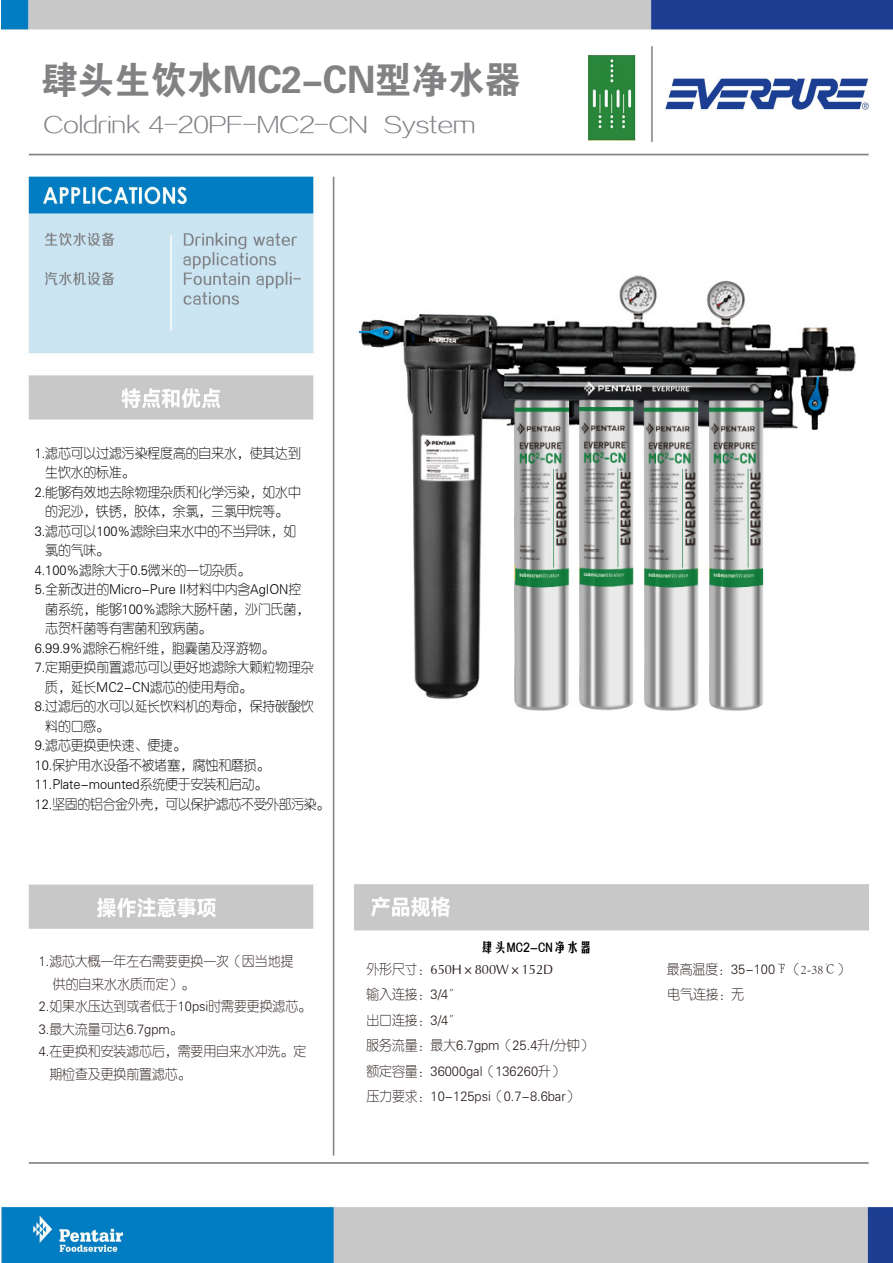
<style>
.page{position:relative;width:893px;height:1263px;background:#fff}
.page>*{position:absolute;margin:0;border:0;box-sizing:border-box;transform-origin:0 0}
.t1{font:37.65px "FZDHTJW GB1 0";color:#828285;scale:.96 1}
.t2{font:21px "FZZXHJW GB1 0";color:#828188;scale:1.15 1}
.t3{font:13.5px "FZY1 JW GB1 0";letter-spacing:-.005em;color:#000;scale:.95 1}
.t4{font:13.5px/25.5px "FZY1 JW GB1 0";color:#231815;scale:.95 1}
.t5{font:13.5px "FZWBK GBK1 0";color:#231815;scale:.95 1}
.t6{font:13.05px "FZMHK GBK1 0";color:#000}
.s1{font-family:"FZY1 JW GB1 0"}
.s2{font-family:"Adobe Song Std";font-weight:300}
</style>
<div class="page">
<img style="left:2px;top:0;width:891px;height:1263px">
<div style="left:37px;top:111px;width:335px;height:36px;background:#fff"></div>
<div style="left:366px;top:219px;width:515px;height:489px;background:#fff"></div>
<img style="left:361px;top:258px;width:504px;height:504px">
<div style="left:34px;top:435px;width:281px;height:411px;background:#fff"></div>
<div style="left:25px;top:937px;width:277px;height:146px;background:#fff"></div>
<div style="left:359px;top:933px;width:509px;height:179px;background:#fff"></div>
<div style="left:23px;top:51px;width:532px;height:53px;background:#fff"></div>
<img style="left:354px;top:272px;width:522px;height:456px">
<h1 class="t1" style="left:42px;top:59px;width:500px">肆头生饮水MC2-CN型净水器</h1>
<h2 class="t2" style="left:44px;top:113px;width:377px">Coldrink 4-20PF-MC2-CN System</h2>
<p class="t3" style="left:35px;top:446px;width:282px">1.滤芯可以过滤污染程度高的自来水，使其达到</p>
<p class="t3" style="left:45px;top:465px;width:96px">生饮水的标准。</p>
<p class="t3" style="left:35px;top:485px;width:282px">2.能够有效地去除物理杂质和化学污染，如水中</p>
<p class="t3" style="left:45px;top:504px;width:257px">的泥沙，铁锈，胶体，余氯，三氯甲烷等。</p>
<p class="t3" style="left:35px;top:524px;width:277px">3.滤芯可以100%滤除自来水中的不当异味，如</p>
<p class="t3" style="left:45px;top:543px;width:69px">氯的气味。</p>
<p class="t3" style="left:35px;top:563px;width:228px">4.100%滤除大于0.5微米的一切杂质。</p>
<p class="t3" style="left:35px;top:582px;width:282px">5.全新改进的Micro-Pure II材料中内含AgION控</p>
<p class="t3" style="left:45px;top:602px;width:279px">菌系统，能够100%滤除大肠杆菌，沙门氏菌，</p>
<p class="t3" style="left:45px;top:621px;width:176px">志贺杆菌等有害菌和致病菌。</p>
<p class="t3" style="left:35px;top:641px;width:254px">6.99.9%滤除石棉纤维，胞囊菌及浮游物。</p>
<p class="t3" style="left:35px;top:660px;width:295px">7.定期更换前置滤芯可以更好地滤除大颗粒物理杂</p>
<p class="t3" style="left:45px;top:680px;width:219px">质，延长MC2-CN滤芯的使用寿命。</p>
<p class="t3" style="left:35px;top:699px;width:295px">8.过滤后的水可以延长饮料机的寿命，保持碳酸饮</p>
<p class="t3" style="left:45px;top:719px;width:69px">料的口感。</p>
<p class="t3" style="left:35px;top:738px;width:161px">9.滤芯更换更快速、便捷。</p>
<p class="t3" style="left:35px;top:758px;width:249px">10.保护用水设备不被堵塞，腐蚀和磨损。</p>
<p class="t3" style="left:35px;top:777px;width:246px">11.Plate-mounted系统便于安装和启动。</p>
<p class="t3" style="left:35px;top:797px;width:312px">12.坚固的铝合金外壳，可以保护滤芯不受外部污染。</p>
<p class="t4" style="left:39px;top:949px;width:269px">1.滤芯大概一年左右需要更换一次（因当地提</p>
<p class="t4" style="left:53px;top:971px;width:150px">供的自来水水质而定）。</p>
<p class="t4" style="left:39px;top:994px;width:288px">2.如果水压达到或者低于10psi时需要更换滤芯。</p>
<p class="t4" style="left:39px;top:1016px;width:153px">3.最大流量可达6.7gpm。</p>
<p class="t4" style="left:39px;top:1039px;width:283px">4.在更换和安装滤芯后，需要用自来水冲洗。定</p>
<p class="t4" style="left:49px;top:1061px;width:150px">期检查及更换前置滤芯。</p>
<p class="t6" style="left:480px;top:940px;width:113px">肆头MC2-CN净水器</p>
<p class="t5" style="left:366px;top:962px;width:198px"><span class="s1">外形尺寸：</span>650H×800W×152D</p>
<p class="t4" style="left:667px;top:956px;width:193px">最高温度：35-100<span class="s2">℉</span>（<span class="s2">2-38℃</span>）</p>
<p class="t4" style="left:366px;top:982px;width:101px">输入连接：3/4<span class="s2">〞</span></p>
<p class="t4" style="left:667px;top:982px;width:83px">电气连接：无</p>
<p class="t4" style="left:366px;top:1007px;width:239px">出口连接：3/4<span class="s2">〞<br></span>服务流量：最大6.7gpm（25.4升/分钟）额定容量：36000gal（136260升）<br>压力要求：10-125psi（0.7-8.6bar）</p>
</div>
